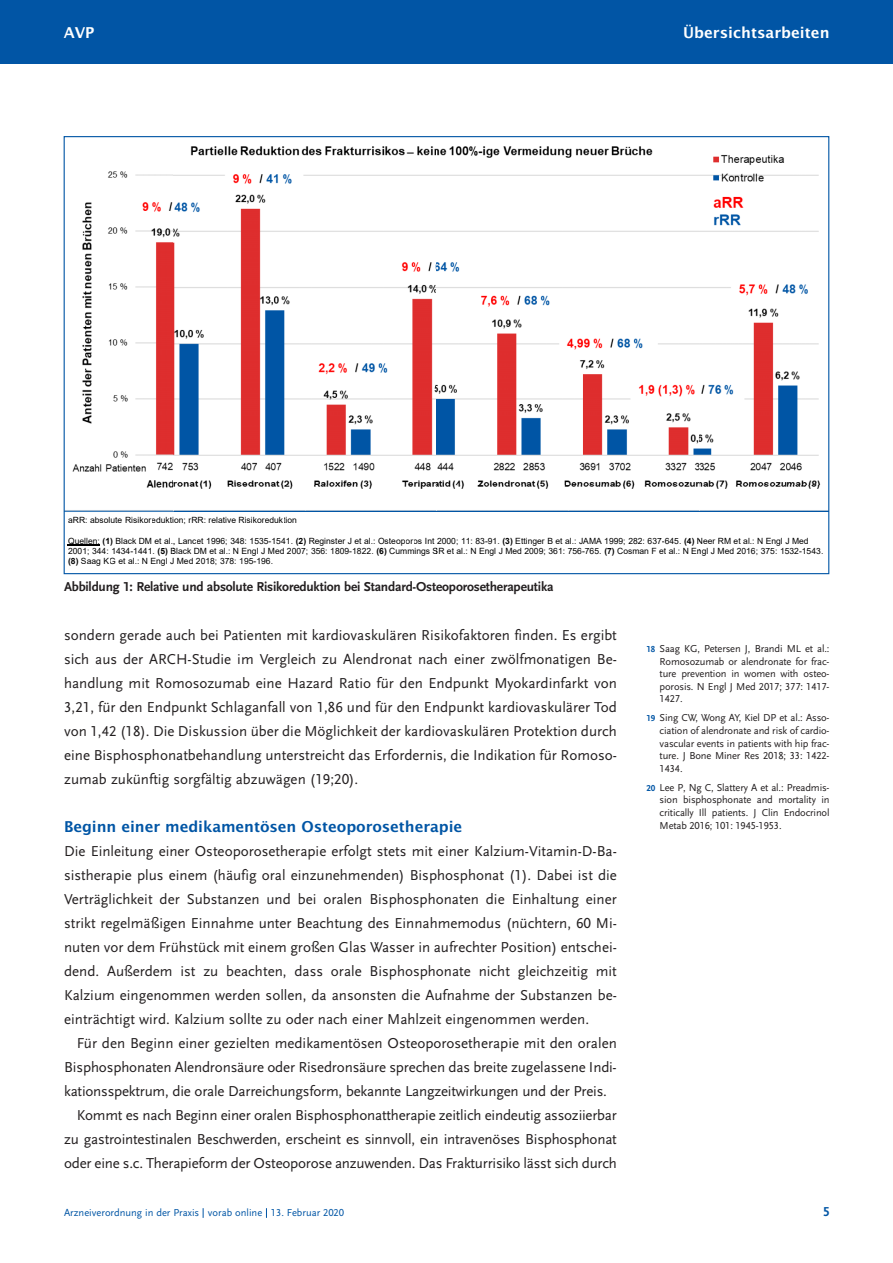
<style>
.page{position:relative;width:893px;height:1263px;background:#fff}
.page>*{position:absolute;margin:0;border:0;box-sizing:border-box;transform-origin:0 0}
.t1{font:15px/24px "Scala Sans LF";letter-spacing:-.015em;color:#231f20;text-align:justify}
.t2{font:600 15px "Lucida Sans";letter-spacing:-.005em;color:#0155a5}
.t3{font:600 15px "Lucida Sans";color:#fff}
.t4{font:700 13.5px "Scala Sans LF";letter-spacing:-.015em;color:#231f20}
.t5{font:700 13.5px "Scala Sans LF";color:#0155a5}
.t6{font:10.5px/12.6px "Scala Sans LF";letter-spacing:-.015em;color:#231f20;text-align:justify}
.t7{font:10.5px "Scala Sans LF";color:#0155a5}
.t8{font:8.55px "Arial";color:#000}
.s1{font-weight:700}
.s2{font-weight:700;font-size:9px;color:#0155a5}
</style>
<div class="page">
<div style="left:0;top:0;width:892px;height:64px;background:#0155a5"></div>
<hr style="left:832px;top:137px;width:1px;height:85px;background:#0055a5">
<hr style="left:65px;top:581px;width:109px;height:1px;background:#0055a5">
<hr style="left:174px;top:581px;width:131px;height:1px;background:#0055a5">
<hr style="left:305px;top:581px;width:132px;height:1px;background:#0055a5">
<hr style="left:437px;top:581px;width:131px;height:1px;background:#0055a5">
<hr style="left:568px;top:581px;width:132px;height:1px;background:#0055a5">
<hr style="left:700px;top:581px;width:128px;height:1px;background:#0055a5">
<svg style="left:66px;top:146px;width:761px;height:400px"></svg>
<div style="left:734px;top:538px;width:15px;height:6px;background:#fff"></div>
<div style="left:715px;top:538px;width:16px;height:6px;background:#fff"></div>
<div style="left:700px;top:538px;width:15px;height:6px;background:#fff"></div>
<p class="t3" style="left:64px;top:27px;width:32px">AVP</p>
<p class="t3" style="left:683px;top:27px;width:148px">Übersichtsarbeiten</p>
<p class="t8" style="left:68px;top:516px;width:230px">aRR: absolute Risikoreduktion; rRR: relative Risikoreduktion</p>
<p class="t8" style="left:68px;top:536px;width:742px">Quellen: <span class="s1">(1)</span> Black DM et al., Lancet 1996; 348: 1535-1541. <span class="s1">(2)</span> Reginster J et al.: Osteoporos Int 2000; 11: 83-91. <span class="s1">(3)</span> Ettinger B et al.: JAMA 1999; 282: 637-645. <span class="s1">(4)</span> Neer RM et al.: N Engl J Med</p>
<p class="t8" style="left:68px;top:546px;width:757px">2001; 344: 1434-1441. <span class="s1">(5)</span> Black DM et al.: N Engl J Med 2007; 356: 1809-1822. <span class="s1">(6)</span> Cummings SR et al.: N Engl J Med 2009; 361: 756-765. <span class="s1">(7)</span> Cosman F et al.: N Engl J Med 2016; 375: 1532-1543.</p>
<p class="t8" style="left:68px;top:557px;width:206px"><span class="s1">(8)</span> Saag KG et al.: N Engl J Med 2018; 378: 195-196.</p>
<p class="t4" style="left:64px;top:581px;width:491px">Abbildung 1: Relative und absolute Risikoreduktion bei Standard-Osteoporosetherapeutika</p>
<p class="t1" style="left:64px;top:624px;width:554px">sondern gerade auch bei Patienten mit kardiovaskulären Risikofaktoren finden. Es ergibt sich aus der ARCH-Studie im Vergleich zu Alendronat nach einer zwölfmonatigen Be&shy;handlung mit Romosozumab eine Hazard Ratio für den Endpunkt Myokardinfarkt von 3,21, für den Endpunkt Schlaganfall von 1,86 und für den Endpunkt kardiovaskulärer Tod von 1,42 (18). Die Diskussion über die Möglichkeit der kardiovaskulären Protektion durch eine Bisphosphonatbehandlung unterstreicht das Erfordernis, die Indikation für Romoso&shy;zumab zukünftig sorgfältig abzuwägen (19;20).</p>
<p class="t2" style="left:64px;top:821px;width:400px">Beginn einer medikamentösen Osteoporosetherapie</p>
<p class="t1" style="left:64px;top:840px;width:554px">Die Einleitung einer Osteoporosetherapie erfolgt stets mit einer Kalzium-Vitamin-D-Ba&shy;sistherapie plus einem (häufig oral einzunehmenden) Bisphosphonat (1). Dabei ist die Verträglichkeit der Substanzen und bei oralen Bisphosphonaten die Einhal tung einer strikt regelmäßigen Einnahme unter Beachtung des Einnahmemodus (nüchtern, 60 Mi&shy;nuten vor dem Frühstück mit einem großen Glas Wasser in aufrechter Position) entschei&shy;dend. Außerdem ist zu beachten, dass orale Bisphosphonate nicht gleichzeitig mit Kalzium eingenommen werden sollen, da ansonsten die Aufnahme der Substanzen be&shy;einträchtigt wird. Kalzium sollte zu oder nach einer Mahlzeit eingenommen werden.</p>
<p class="t1" style="left:77px;top:1032px;width:541px">Für den Beginn einer gezielten medikamentösen Osteoporosetherapie mit den oralen</p>
<p class="t1" style="left:64px;top:1056px;width:554px">Bisphosphonaten Alendronsäure oder Risedronsäure sprechen das breite zugelassene Indi -</p>
<p class="t1" style="left:64px;top:1080px;width:544px">kationsspektrum, die orale Darreichungsform, bekannte Langzeitwirkungen und der Preis.</p>
<p class="t1" style="left:77px;top:1104px;width:541px">Kommt es nach Beginn einer oralen Bisphosphonattherapie zeitlich eindeutig assoziierbar</p>
<p class="t1" style="left:64px;top:1128px;width:554px">zu gastrointestinalen Beschwerden, erscheint es sinnvoll, ein intravenöses Bisphosphonat</p>
<p class="t1" style="left:64px;top:1152px;width:554px">oder eine s.c. Therapieform der Osteoporose anzuwenden. Das Frakturrisiko lässt sich durch</p>
<p class="t6" style="left:660px;top:643px;width:171px;text-indent:-13px"><span class="s2">18</span> Saag KG, Petersen J, Brandi ML et al.:<br>Romosozumab or alendronate for frac&shy;ture prevention in women with osteo&shy;porosis. N Engl J Med 2017; 377: 1417- 1427.</p>
<p class="t6" style="left:660px;top:713px;width:171px;text-indent:-13px"><span class="s2">19</span> Sing CW, Wong AY, Kiel DP et al.: Asso&shy;ciation of alendronate and risk of cardio&shy;vascular events in patients with hip frac&shy;ture. J Bone Miner Res 2018; 33: 1422- 1434.</p>
<p class="t6" style="left:660px;top:782px;width:171px;text-indent:-13px"><span class="s2">20</span> Lee P, Ng C, Slattery A et al.: Preadmis&shy;sion bisphosphonate and mortality in critically Ill patients. J Clin Endocrinol Metab 2016; 101: 1945-1953.</p>
<p class="t7" style="left:64px;top:1208px;width:282px">Arzneiverordnung in der Praxis vorab online 13. Februar 2020</p>
<p class="t5" style="left:823px;top:1206px;width:8px">5</p>
</div>
